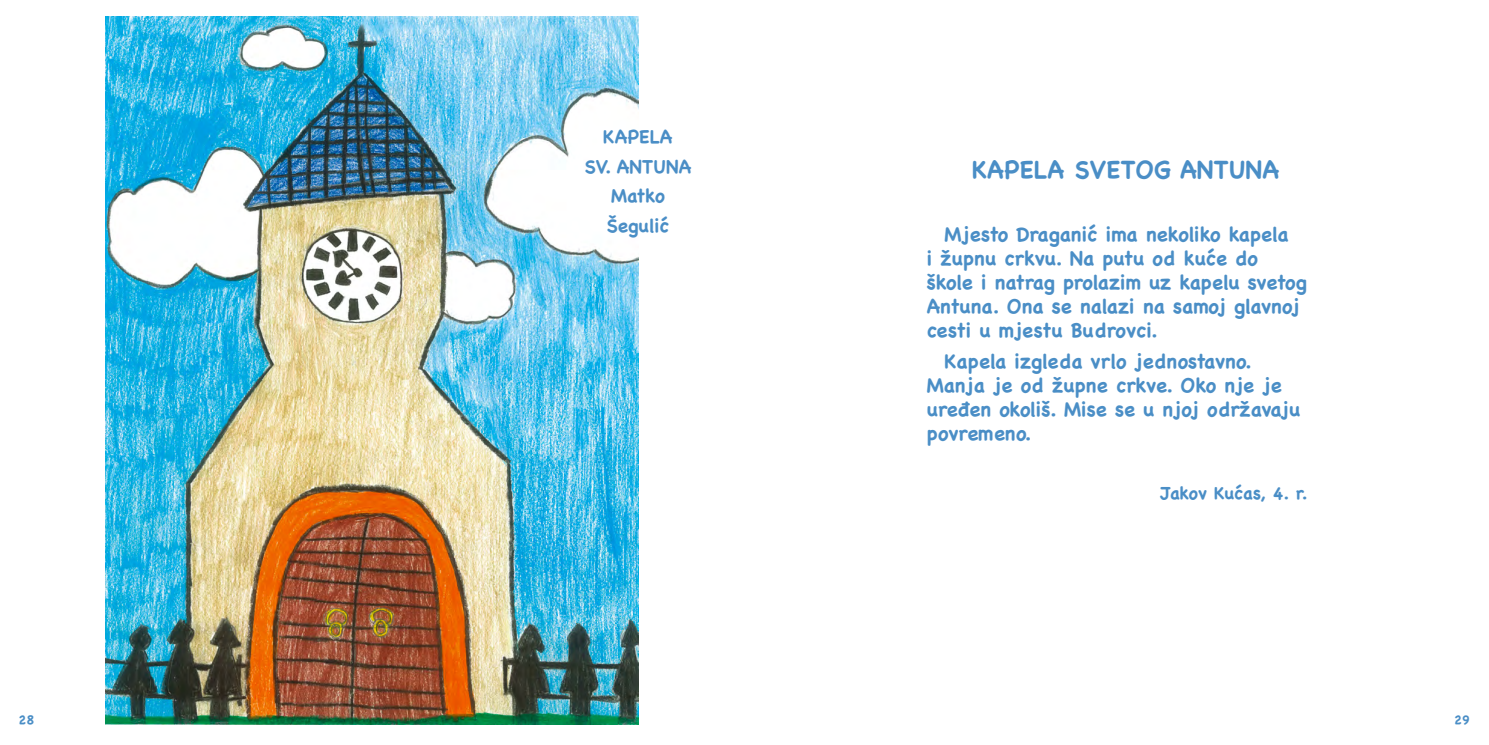
<style>
.page{position:relative;width:1489px;height:745px;background:#fff}
.page>*{position:absolute;margin:0;border:0;box-sizing:border-box;transform-origin:0 0}
.t1{font:700 25px "Chalkboard SE";color:#4a8ec6}
.t2{font:700 20px/24px "Chalkboard SE";color:#4a8ec6}
.t3{font:700 18.75px/29.6px "Chalkboard SE";color:#4a8ec6;text-align:center}
.t4{font:700 17.5px "Chalkboard SE";letter-spacing:-.005em;color:#4a8ec6}
.t5{font:700 12.5px "Chalkboard SE";color:#4a8ec6}
</style>
<div class="page">
<img style="left:106px;top:16px;width:533px;height:708px">
<p class="t3" style="left:584px;top:122px;width:108px">KAPELA<br>SV. ANTUNA<br>Matko<br>Šegulić</p>
<p class="t1" style="left:972px;top:155px;width:308px">KAPELA SVETOG ANTUNA</p>
<p class="t2" style="left:926px;top:221px;width:381px;text-indent:18px">Mjesto Draganić ima nekoliko kapela<br>i župnu crkvu. Na putu od kuće do škole i natrag prolazim uz kapelu svetog Antuna. Ona se nalazi na samoj glavnoj cesti u mjestu Budrovci.</p>
<p class="t2" style="left:926px;top:348px;width:375px;text-indent:18px">Kapela izgleda vrlo jednostavno.<br>Manja je od župne crkve. Oko nje je uređen okoliš. Mise se u njoj održavaju povremeno.</p>
<p class="t4" style="left:1160px;top:482px;width:148px">Jakov Kućas, 4. r.</p>
<p class="t5" style="left:19px;top:711px;width:17px">28</p>
<p class="t5" style="left:1454px;top:711px;width:17px">29</p>
</div>
